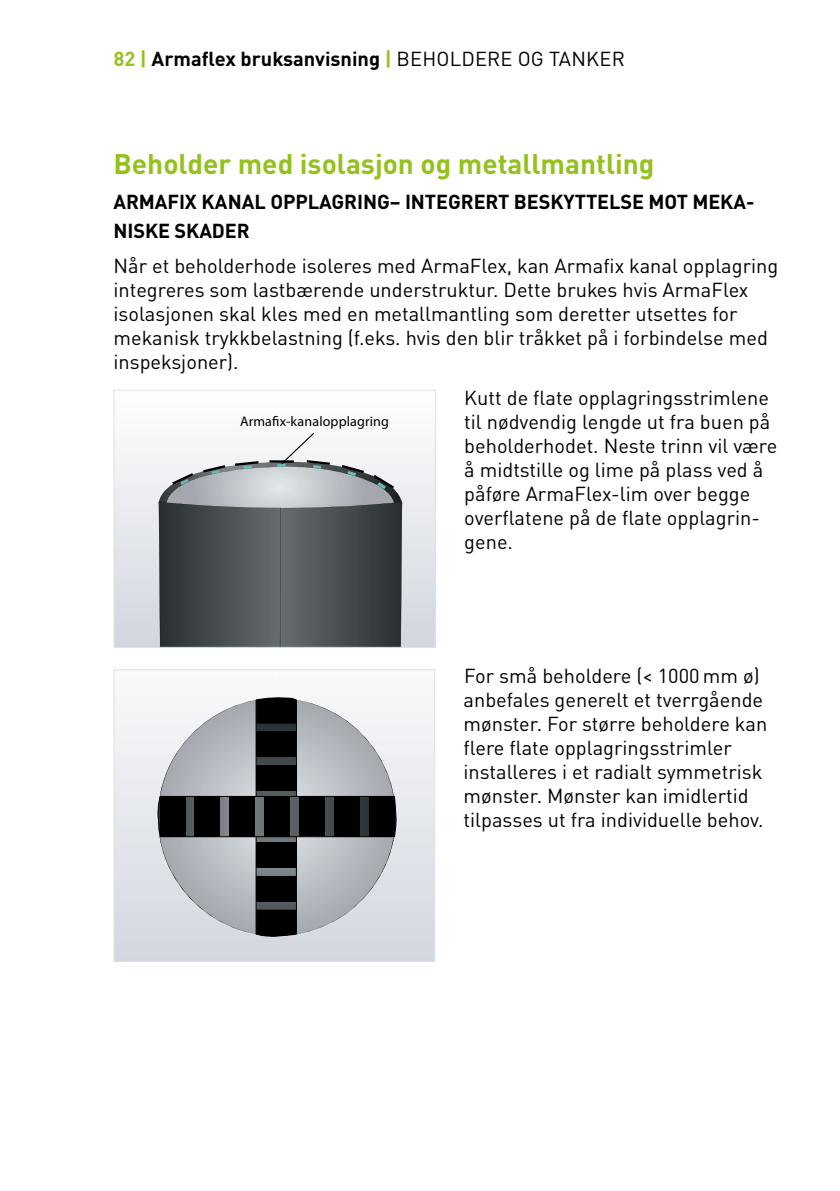
<style>
.page{position:relative;width:840px;height:1191px;background:#fff}
.page>*{position:absolute;margin:0;border:0;box-sizing:border-box;transform-origin:0 0}
.t1{font:700 28px "DIN Pro";color:#95c11f}
.t2{font:20px/24px "DIN Pro";color:#000}
.t3{font:700 20px/28.8px "DIN Pro";letter-spacing:-.005em;color:#000}
.t4{font:14px "Myriad Pro";letter-spacing:.01em;color:#000}
.s1{color:#95c11f}
.s2{font-weight:400}
</style>
<div class="page">
<svg style="left:115px;top:449px;width:318px;height:197px"></svg>
<svg style="left:156px;top:432px;width:246px;height:214px"></svg>
<div style="left:113px;top:389px;width:322px;height:259px;border:1px solid #e0e2e3"></div>
<svg style="left:115px;top:697px;width:318px;height:262px"></svg>
<div style="left:113px;top:669px;width:322px;height:292px;border:1px solid #e0e2e3"></div>
<p class="t3" style="left:113px;top:42px;width:322px"><span class="s1">82 |</span> Armaflex bruksanvisning <span class="s1">|</span> <span class="s2">Behold</span></p>
<p class="t2" style="left:475px;top:45px;width:88px">ere og tank</p>
<p class="t2" style="left:599px;top:45px;width:22px">er</p>
<h1 class="t1" style="left:113px;top:140px;width:542px">Beholder med isolasjon og metallmantling</h1>
<p class="t3" style="left:113px;top:185px;width:642px">ARMAFIX KANAL OPPLAGRING– INTEGRERT BESKYTTELSE MOT MEKA-<br>NISKE SKADER</p>
<p class="t2" style="left:113px;top:252px;width:666px">Når et beholderhode isoleres med ArmaFlex, kan Armafix kanal opplagring integreres som lastbærende understruktur. Dette brukes hvis ArmaFlex isolasjonen skal kles med en metallmantling som deretter utsettes for mekanisk trykkbelastning (f.eks. hvis den blir tråkket på i forbindelse med inspeksjoner).</p>
<p class="t2" style="left:464px;top:383px;width:314px">Kutt de flate opplagringsstrimlene til nødvendig lengde ut fra buen på beholderhodet. Neste trinn vil være å midtstille og lime på plass ved å påføre ArmaFlex-lim over begge overflatene på de flate opplagrin&shy;gene.</p>
<p class="t4" style="left:240px;top:412px;width:150px">Armafix-kanalopplagring</p>
<p class="t2" style="left:463px;top:662px;width:305px">For små beholdere (&lt; 1000 mm ø) anbefales generelt et tverrgående mønster. For større beholdere kan flere flate opplagringsstrimler installeres i et radialt symmetrisk mønster. Mønster kan imidlertid tilpasses ut fra individuelle behov.</p>
</div>
